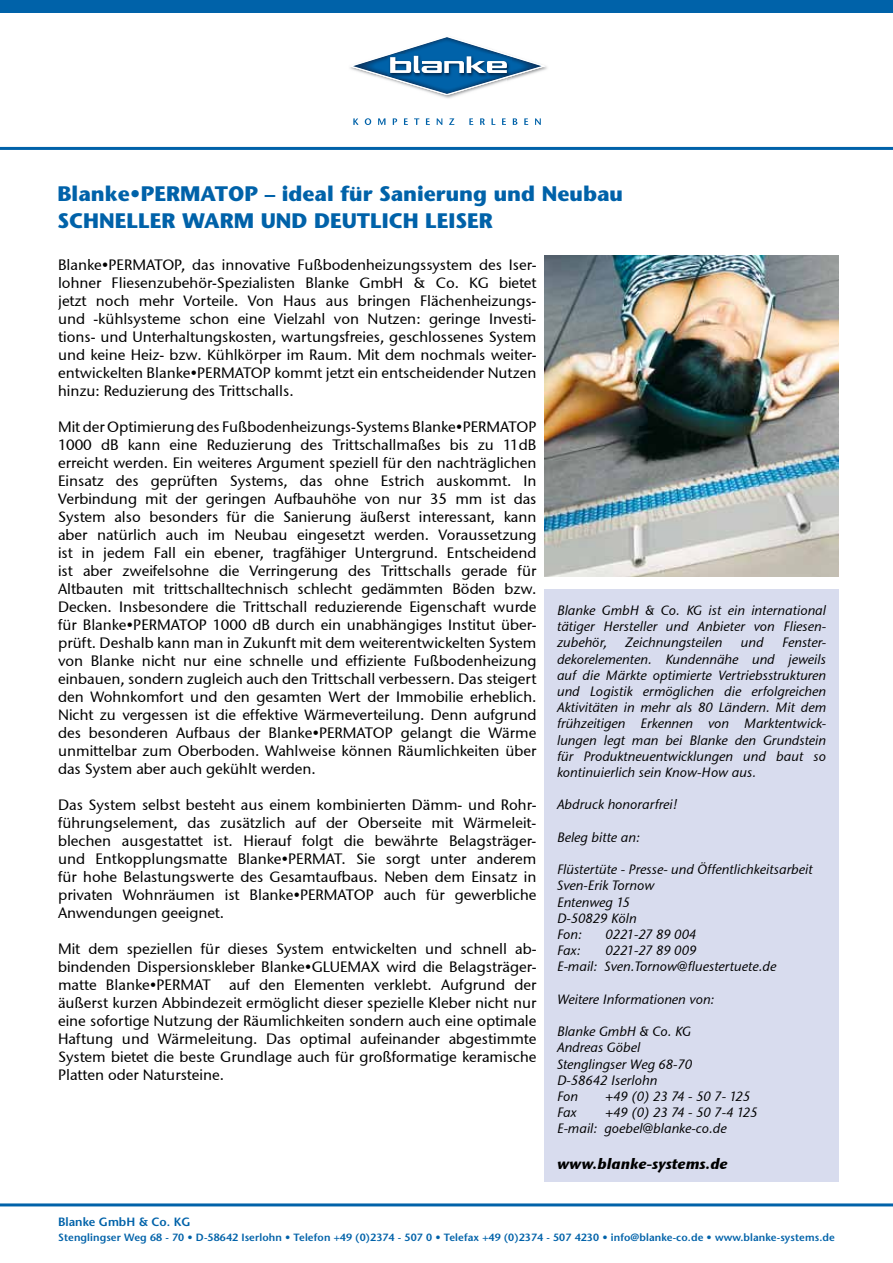
<style>
.page{position:relative;width:893px;height:1263px;background:#fff}
.page>*{position:absolute;margin:0;border:0;box-sizing:border-box;transform-origin:0 0}
.t1{font:700 21px/27px "Stone Sans";color:#0062a9}
.t2{font:15px/18px "Stone Sans ITCTT Medium";color:#000;text-align:justify}
.t3{font:italic 15px "Stone Sans ITCTT Bold";color:#000}
.t4{font:italic 13.5px/16.2px "Stone Sans ITCTT Medium";color:#000}
.t5{font:600 12px "Stone Sans";color:#0062a9}
.t6{font:600 10.5px "Stone Sans";letter-spacing:.01em;color:#0062a9}
</style>
<div class="page">
<div style="left:0;top:0;width:893px;height:13px;background:#0062a9"></div>
<hr style="left:0;top:147px;width:893px;height:3px;background:#0062a9">
<svg style="left:350px;top:37px;width:196px;height:58px"></svg>
<svg style="left:353px;top:118px;width:5px;height:7px"></svg>
<svg style="left:365px;top:118px;width:6px;height:7px"></svg>
<svg style="left:378px;top:118px;width:7px;height:7px"></svg>
<svg style="left:393px;top:118px;width:4px;height:7px"></svg>
<svg style="left:404px;top:118px;width:4px;height:7px"></svg>
<svg style="left:414px;top:118px;width:5px;height:7px"></svg>
<svg style="left:426px;top:118px;width:4px;height:7px"></svg>
<svg style="left:437px;top:118px;width:5px;height:7px"></svg>
<svg style="left:449px;top:118px;width:5px;height:7px"></svg>
<svg style="left:469px;top:118px;width:4px;height:7px"></svg>
<svg style="left:480px;top:118px;width:5px;height:7px"></svg>
<svg style="left:491px;top:118px;width:4px;height:7px"></svg>
<svg style="left:502px;top:118px;width:4px;height:7px"></svg>
<svg style="left:513px;top:118px;width:4px;height:7px"></svg>
<svg style="left:524px;top:118px;width:4px;height:7px"></svg>
<svg style="left:535px;top:118px;width:6px;height:7px"></svg>
<hr style="left:0;top:1203px;width:893px;height:3px;background:#0062a9">
<img style="left:544px;top:255px;width:295px;height:322px">
<div style="left:544px;top:589px;width:295px;height:593px;background:#d8dcee"></div>
<h1 class="t1" style="left:58px;top:180px;width:567px">Blanke•PERMATOP – ideal für Sanierung und Neubau<br>SCHNELLER WARM UND DEUTLICH LEISER</h1>
<p class="t2" style="left:58px;top:255px;width:480px">Blanke•PERMATOP, das innovative Fußbodenheizungssystem des Iser&shy;lohner Fliesenzubehör-Spezialisten Blanke GmbH &amp; Co. KG bietet jetzt noch mehr Vorteile. Von Haus aus bringen Flächenheizungs&shy;und -kühlsysteme schon eine Vielzahl von Nutzen: geringe Investi&shy;tions- und Unterhaltungskosten, wartungsfreies, geschlossenes System und keine Heiz- bzw. Kühlkörper im Raum. Mit dem nochmals weiter&shy;entwickelten Blanke•PERMATOP kommt jetzt ein entscheidender Nutzen hinzu: Reduzierung des Trittschalls.</p>
<p class="t2" style="left:58px;top:417px;width:480px">Mit der Optimierung des Fußbodenheizungs-Systems Blanke•PERMATOP 1000 dB kann eine Reduzierung des Trittschallmaßes bis zu 11dB erreicht werden. Ein weiteres Argument speziell für den nachträglichen Einsatz des geprüften Systems, das ohne Estrich auskommt. In Verbindung mit der geringen Aufbauhöhe von nur 35 mm ist das System also besonders für die Sanierung äußerst interessant, kann aber natürlich auch im Neubau eingesetzt werden. Voraussetzung ist in jedem Fall ein ebener, tragfähiger Untergrund. Entscheidend ist aber zweifelsohne die Verringerung des Trittschalls gerade für Altbauten mit trittschalltechnisch schlecht gedämmten Böden bzw.<br>Decken. Insbesondere die Trittschall reduzierende Eigenschaft wurde für Blanke•PERMATOP 1000 dB durch ein unabhängiges Institut über&shy;prüft. Deshalb kann man in Zukunft mit dem weiterentwickelten System von Blanke nicht nur eine schnelle und effiziente Fußbodenheizung einbauen, sondern zugleich auch den Trittschall verbessern. Das steigert den Wohnkomfort und den gesamten Wert der Immobilie erheblich.<br>Nicht zu vergessen ist die effektive Wärmeverteilung. Denn aufgrund des besonderen Aufbaus der Blanke•PERMATOP gelangt die Wärme unmittelbar zum Oberboden. Wahlweise können Räumlichkeiten über das System aber auch gekühlt werden.</p>
<p class="t2" style="left:58px;top:795px;width:480px">Das System selbst besteht aus einem kombinierten Dämm- und Rohr&shy;führungselement, das zusätzlich auf der Oberseite mit Wärmeleit&shy;blechen ausgestattet ist. Hierauf folgt die bewährte Belagsträger&shy;und Entkopplungsmatte Blanke•PERMAT. Sie sorgt unter anderem für hohe Belastungswerte des Gesamtaufbaus. Neben dem Einsatz in privaten Wohnräumen ist Blanke•PERMATOP auch für gewerbliche Anwendungen geeignet.</p>
<p class="t2" style="left:58px;top:939px;width:480px">Mit dem speziellen für dieses System entwickelten und schnell ab&shy;bindenden Dispersionskleber Blanke•GLUEMAX wird die Belagsträger&shy;matte Blanke•PERMAT auf den Elementen verklebt. Aufgrund der äußerst kurzen Abbindezeit ermöglicht dieser spezielle Kleber nicht nur eine sofortige Nutzung der Räumlichkeiten sondern auch eine optimale Haftung und Wärmeleitung. Das optimal aufeinander abgestimmte System bietet die beste Grundlage auch für großformatige keramische Platten oder Natursteine.</p>
<p class="t4" style="left:557px;top:602px;width:271px;text-align:justify">Blanke GmbH &amp; Co. KG ist ein international tätiger Hersteller und Anbieter von Fliesen&shy;zubehör,</p>
<p class="t4" style="left:626px;top:634px;width:98px">Zeichnungsteilen</p>
<p class="t4" style="left:741px;top:634px;width:24px">und</p>
<p class="t4" style="left:557px;top:634px;width:271px;text-align:justify;text-indent:225px">Fenster&shy;dekorelementen. Kundennähe und jeweils auf die Märkte optimierte Vertriebsstrukturen und Logistik ermöglichen die erfolgreichen Aktivitäten in mehr als 80 Ländern. Mit dem frühzeitigen Erkennen von Marktentwick&shy;lungen legt man bei Blanke den Grundstein für Produktneuentwicklungen und baut so kontinuierlich sein Know-How aus.</p>
<p class="t4" style="left:557px;top:796px;width:122px">Abdruck honorarfrei!</p>
<p class="t4" style="left:557px;top:829px;width:84px">Beleg bitte an:</p>
<p class="t4" style="left:557px;top:861px;width:257px">Flüstertüte - Presse- und Öffentlichkeitsarbeit<br>Sven-Erik Tornow<br>Entenweg 15<br>D-50829 Köln<br>Fon:</p>
<p class="t4" style="left:605px;top:926px;width:92px">0221-27 89 004</p>
<p class="t4" style="left:557px;top:942px;width:221px;text-indent:48px">0221-27 89 009<br>E-mail: Sven.Tornow@fluestertuete.de</p>
<p class="t4" style="left:557px;top:991px;width:159px">Weitere Informationen von:</p>
<p class="t4" style="left:557px;top:1023px;width:137px">Blanke GmbH &amp; Co. KG<br>Andreas Göbel<br>Stenglingser Weg 68-70<br>D-58642 Iserlohn<br>Fon</p>
<p class="t4" style="left:557px;top:942px;width:25px">Fax:</p>
<p class="t4" style="left:605px;top:1088px;width:146px">+49 (0) 23 74 - 50 7- 125</p>
<p class="t4" style="left:557px;top:1104px;width:202px;text-indent:48px">+49 (0) 23 74 - 50 7-4 125<br>E-mail: goebel@blanke-co.de</p>
<p class="t3" style="left:557px;top:1155px;width:172px">www.blanke-systems.de</p>
<p class="t4" style="left:557px;top:1104px;width:21px">Fax</p>
<p class="t5" style="left:58px;top:1214px;width:134px">Blanke GmbH &amp; Co. KG</p>
<p class="t6" style="left:58px;top:1231px;width:778px">Stenglingser Weg 68 - 70 • D-58642 Iserlohn • Telefon +49 (0)2374 - 507 0 • Telefax +49 (0)2374 - 507 4230 • info@blanke-co.de • www.blanke-systems.de</p>
</div>
